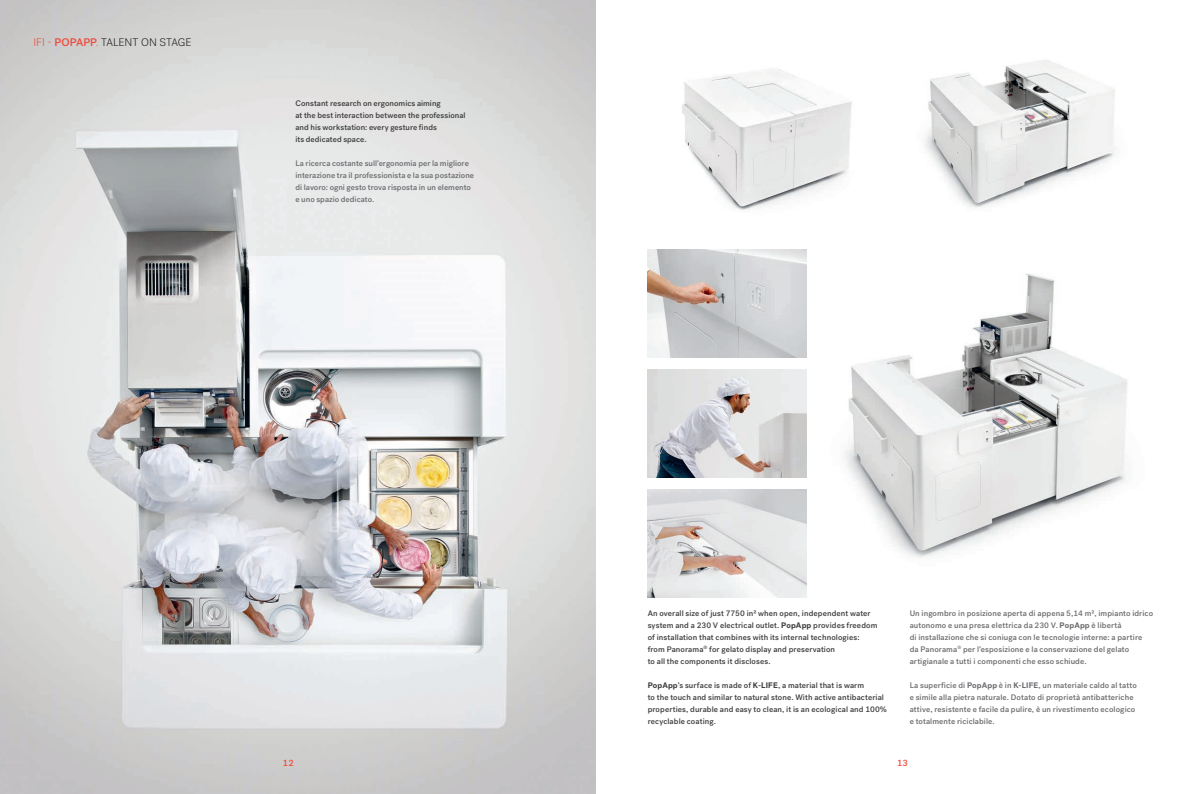
<style>
.page{position:relative;width:1191px;height:794px;background:#fff}
.page>*{position:absolute;margin:0;border:0;box-sizing:border-box;transform-origin:0 0}
.CAPITOLI{font:300 11px "Post Grotesk";color:#231f20}
.t1{font:500 9px "Post Grotesk";color:#ef4b3d}
.Dida{font:500 8px/12px "Post Grotesk";letter-spacing:.01em;color:#6c6d70}
.Dida-2{font:500 8px/12px "Post Grotesk";letter-spacing:.01em;color:#3e3e3f}
.s1{color:#ef4b3d}
.s2{font-weight:500;color:#ef4b3d}
.s3{font-weight:700}
</style>
<div class="page">
<img style="left:0;top:0;width:595px;height:794px">
<img style="left:844px;top:274px;width:284px;height:284px">
<img style="left:647px;top:370px;width:159px;height:108px">
<img style="left:647px;top:250px;width:159px;height:107px">
<img style="left:648px;top:490px;width:158px;height:108px">
<img style="left:924px;top:60px;width:191px;height:148px">
<img style="left:682px;top:69px;width:170px;height:141px">
<p class="CAPITOLI" style="left:33px;top:36px;width:160px"><span class="s1">IFI -</span> <span class="s2">POPAPP</span><span class="s1">.</span> TALENT ON STAGE</p>
<p class="Dida-2" style="left:295px;top:97px;width:147px">Constant research on ergonomics aiming</p>
<p class="Dida-2" style="left:295px;top:109px;width:172px">at the best interaction between the professional</p>
<p class="Dida-2" style="left:295px;top:121px;width:143px">and his workstation: every gesture finds</p>
<p class="Dida-2" style="left:295px;top:133px;width:73px">its dedicated space.</p>
<p class="Dida" style="left:295px;top:157px;width:180px">La ricerca costante sull’ergonomia per la migliore interazione tra il professionista e la sua postazione</p>
<p class="Dida" style="left:295px;top:181px;width:177px">di lavoro: ogni gesto trova risposta in un elemento</p>
<p class="Dida" style="left:295px;top:193px;width:80px">e uno spazio dedicato.</p>
<p class="Dida-2" style="left:647px;top:607px;width:231px">An overall size of just 7750 in² when open, independent water system and a 230 V electrical outlet. <span class="s3">PopApp</span> provides freedom</p>
<p class="Dida-2" style="left:647px;top:631px;width:213px">of installation that combines with its internal technologies:</p>
<p class="Dida-2" style="left:647px;top:643px;width:189px">from Panorama<sup>®</sup> for gelato display and preservation</p>
<p class="Dida-2" style="left:647px;top:655px;width:124px">to all the components it discloses.</p>
<p class="Dida-2" style="left:647px;top:679px;width:218px"><span class="s3">PopApp</span>’s surface is made of <span class="s3">K-LIFE</span>, a material that is warm</p>
<p class="Dida-2" style="left:647px;top:691px;width:241px">to the touch and similar to natural stone. With active antibacterial properties, durable and easy to clean, it is an ecological and 100% recyclable coating.</p>
<p class="Dida" style="left:909px;top:607px;width:245px">Un ingombro in posizione aperta di appena 5,14 m², impianto idrico</p>
<p class="Dida" style="left:909px;top:619px;width:213px">autonomo e una presa elettrica da 230 V. <span class="s3">PopApp</span> è libertà</p>
<p class="Dida" style="left:909px;top:631px;width:234px">di installazione che si coniuga con le tecnologie interne: a partire</p>
<p class="Dida" style="left:909px;top:643px;width:221px">da Panorama<sup>®</sup> per l’esposizione e la conservazione del gelato artigianale a tutti i componenti che esso schiude.</p>
<p class="Dida" style="left:909px;top:679px;width:229px">La superficie di <span class="s3">PopApp</span> è in <span class="s3">K-LIFE</span>, un materiale caldo al tatto</p>
<p class="Dida" style="left:909px;top:691px;width:227px">e simile alla pietra naturale. Dotato di proprietà antibatteriche attive, resistente e facile da pulire, è un rivestimento ecologico</p>
<p class="Dida" style="left:909px;top:715px;width:87px">e totalmente riciclabile.</p>
<p class="t1" style="left:283px;top:757px;width:12px">12</p>
<p class="t1" style="left:897px;top:757px;width:12px">13</p>
</div>
